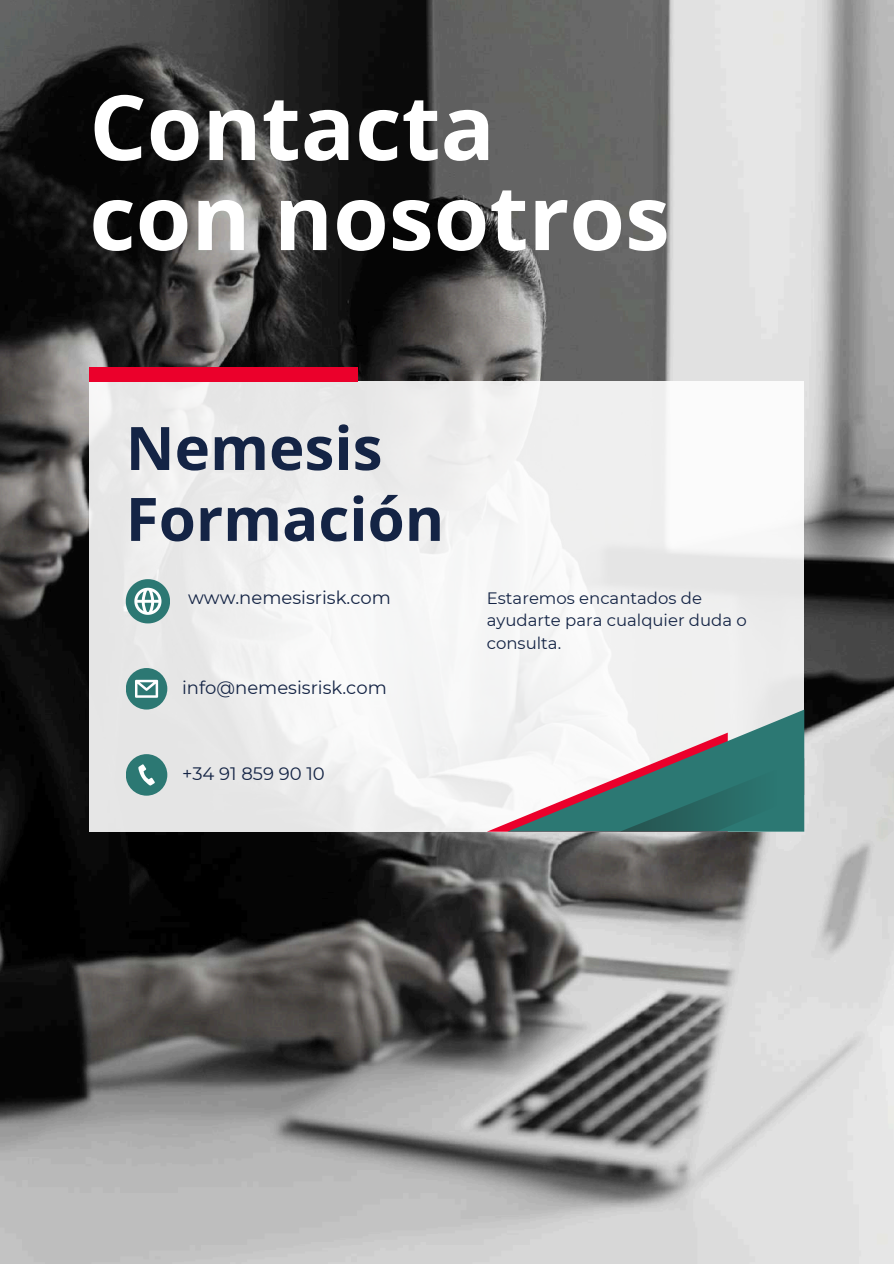
<style>
.page{position:relative;width:894px;height:1264px;background:#fff}
.page>*{position:absolute;margin:0;border:0;box-sizing:border-box;transform-origin:0 0}
.t1{font:700 90px/90px "Open Sans";color:#fff}
.t2{font:700 60px/70.8px "Open Sans";color:#142445}
.t3{font:18px "Montserrat";color:#142445}
.t4{font:16.5px/22.5px "Montserrat";color:#142445}
</style>
<div class="page">
<img style="left:0;top:0;width:893px;height:1263px">
<div style="left:89px;top:381px;width:714px;height:450px;background:#f0f0ef"></div>
<svg style="left:126px;top:579px;width:44px;height:44px"></svg>
<div style="left:126px;top:668px;width:41px;height:41px;background:#2c7873;border-radius:50%"></div>
<svg style="left:135px;top:679px;width:23px;height:18px"></svg>
<div style="left:126px;top:754px;width:41px;height:41px;background:#2c7873;border-radius:50%"></div>
<svg style="left:138px;top:764px;width:17px;height:21px"></svg>
<svg style="left:486px;top:709px;width:318px;height:122px"></svg>
<div style="left:89px;top:367px;width:268px;height:14px;background:#eb002b"></div>
<h1 class="t1" style="left:89px;top:80px;width:582px">Contacta con nosotros</h1>
<h2 class="t2" style="left:126px;top:411px;width:320px">Nemesis<br>Formación</h2>
<p class="t3" style="left:188px;top:587px;width:204px">www.nemesisrisk.com</p>
<p class="t3" style="left:182px;top:676px;width:206px">info@nemesisrisk.com</p>
<p class="t3" style="left:182px;top:762px;width:144px">+34 91 859 90 10</p>
<p class="t4" style="left:486px;top:586px;width:261px">Estaremos encantados de ayudarte para cualquier duda o consulta.</p>
</div>
